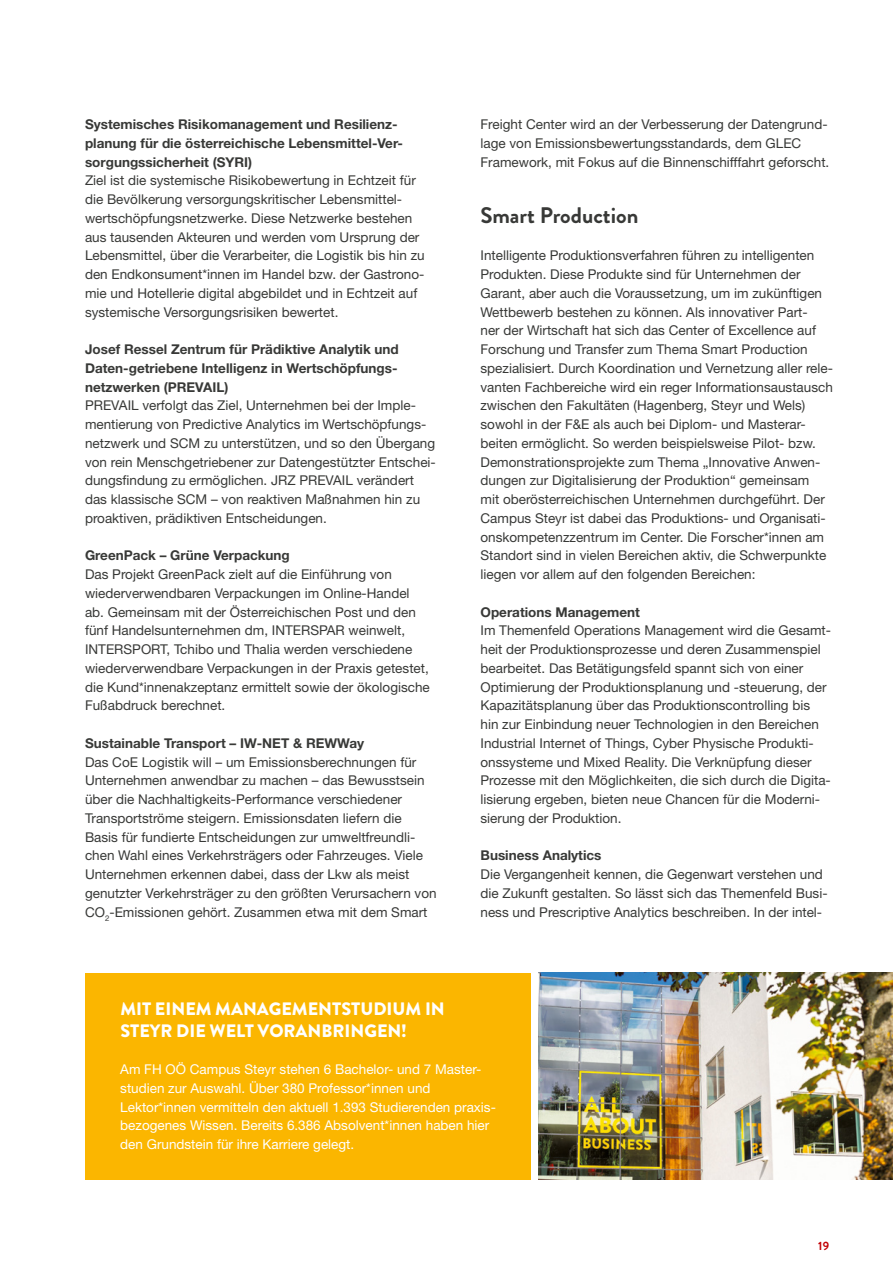
<style>
.page{position:relative;width:893px;height:1263px;background:#fff}
.page>*{position:absolute;margin:0;border:0;box-sizing:border-box;transform-origin:0 0}
.t1{font:700 22.5px "Brandon Grotesque";color:#383937}
.t2{font:900 18px/21.6px "Brandon Grotesque";color:#fff}
.t3{font:13.5px/18.8px "Helvetica Neue LT Std";color:#383937}
.t4{font:700 13.5px/18.8px "Helvetica Neue LT Std";color:#383937}
.t5{font:13.5px/18.8px "Helvetica Neue LT Std";color:#fff}
.t6{font:700 12px "Brandon Grotesque";color:#c20206}
</style>
<div class="page">
<img style="left:539px;top:973px;width:354px;height:206px">
<div style="left:85px;top:973px;width:445px;height:206px;background:#fbb600"></div>
<p class="t4" style="left:85px;top:115px;width:319px">Systemisches Risikomanagement und Resilienz&shy;planung für die österreichische Lebensmittel-Ver&shy;sorgungssicherheit (SYRI)</p>
<p class="t3" style="left:85px;top:171px;width:341px">Ziel ist die systemische Risikobewertung in Echtzeit für die Bevölkerung versorgungskritischer Lebensmittel&shy;wertschöpfungsnetzwerke. Diese Netzwerke bestehen aus tausenden Akteuren und werden vom Ursprung der Lebensmittel, über die Verarbeiter, die Logistik bis hin zu den Endkonsument*innen im Handel bzw. der Gastrono&shy;mie und Hotellerie digital abgebildet und in Echtzeit auf systemische Versorgungsrisiken bewertet.</p>
<p class="t4" style="left:85px;top:340px;width:315px;text-align:justify">Josef Ressel Zentrum für Prädiktive Analytik und Daten-getriebene Intelligenz in Wertschöpfungs&shy;netzwerken (PREVAIL)</p>
<p class="t3" style="left:85px;top:396px;width:352px">PREVAIL verfolgt das Ziel, Unternehmen bei der Imple&shy;mentierung von Predictive Analytics im Wertschöpfungs&shy;netzwerk und SCM zu unterstützen, und so den Übergang von rein Menschgetriebener zur Datengestützter Entschei&shy;dungsfindung zu ermöglichen. JRZ PREVAIL verändert das klassische SCM – von reaktiven Maßnahmen hin zu proaktiven, prädiktiven Entscheidungen.</p>
<p class="t4" style="left:85px;top:546px;width:206px">GreenPack – Grüne Verpackung</p>
<p class="t3" style="left:85px;top:565px;width:346px">Das Projekt GreenPack zielt auf die Einführung von wiederverwendbaren Verpackungen im Online-Handel ab. Gemeinsam mit der Österreichischen Post und den fünf Handelsunternehmen dm, INTERSPAR weinwelt, INTERSPORT, Tchibo und Thalia werden verschiedene wiederverwendbare Verpackungen in der Praxis getestet, die Kund*innenakzeptanz ermittelt sowie der ökologische Fußabdruck berechnet.</p>
<p class="t4" style="left:85px;top:733px;width:281px">Sustainable Transport – IW-NET &amp; REWWay</p>
<p class="t3" style="left:85px;top:752px;width:353px">Das CoE Logistik will – um Emissionsberechnungen für Unternehmen anwendbar zu machen – das Bewusstsein über die Nachhaltigkeits-Performance verschiedener Transportströme steigern. Emissionsdaten liefern die Basis für fundierte Entscheidungen zur umweltfreundli&shy;chen Wahl eines Verkehrsträgers oder Fahrzeuges. Viele Unternehmen erkennen dabei, dass der Lkw als meist genutzter Verkehrsträger zu den größten Verursachern von CO<sub>2</sub>-Emissionen gehört. Zusammen etwa mit dem Smart</p>
<p class="t3" style="left:480px;top:115px;width:350px">Freight Center wird an der Verbesserung der Datengrund&shy;lage von Emissionsbewertungsstandards, dem GLEC<br>Framework, mit Fokus auf die Binnenschifffahrt geforscht.</p>
<h1 class="t1" style="left:480px;top:199px;width:159px">Smart Production</h1>
<p class="t3" style="left:480px;top:246px;width:354px">Intelligente Produktionsverfahren führen zu intelligenten Produkten. Diese Produkte sind für Unternehmen der Garant, aber auch die Voraussetzung, um im zukünftigen Wettbewerb bestehen zu können. Als innovativer Part-<br>ner der Wirtschaft hat sich das Center of Excellence auf Forschung und Transfer zum Thema Smart Production spezialisiert. Durch Koordination und Vernetzung aller rele&shy;vanten Fachbereiche wird ein reger Informationsaustausch zwischen den Fakultäten (Hagenberg, Steyr und Wels) sowohl in der F&amp;E als auch bei Diplom- und Masterar&shy;beiten ermöglicht. So werden beispielsweise Pilot- bzw.<br>Demonstrationsprojekte zum Thema „Innovative Anwen&shy;dungen zur Digitalisierung der Produktion“ gemeinsam<br>mit oberösterreichischen Unternehmen durchgeführt. Der Campus Steyr ist dabei das Produktions- und Organisati&shy;onskompetenzzentrum im Center. Die Forscher*innen am Standort sind in vielen Bereichen aktiv, die Schwerpunkte liegen vor allem auf den folgenden Bereichen:</p>
<p class="t4" style="left:480px;top:602px;width:161px">Operations Management</p>
<p class="t3" style="left:480px;top:621px;width:352px">Im Themenfeld Operations Management wird die Gesamt&shy;heit der Produktionsprozesse und deren Zusammenspiel bearbeitet. Das Betätigungsfeld spannt sich von einer Optimierung der Produktionsplanung und -steuerung, der Kapazitätsplanung über das Produktionscontrolling bis hin zur Einbindung neuer Technologien in den Bereichen Industrial Internet of Things, Cyber Physische Produkti&shy;onssysteme und Mixed Reality. Die Verknüpfung dieser Prozesse mit den Möglichkeiten, die sich durch die Digita&shy;lisierung ergeben, bieten neue Chancen für die Moderni&shy;sierung der Produktion.</p>
<p class="t4" style="left:480px;top:846px;width:122px">Business Analytics</p>
<p class="t3" style="left:480px;top:865px;width:349px">Die Vergangenheit kennen, die Gegenwart verstehen und die Zukunft gestalten. So lässt sich das Themenfeld Busi&shy;ness und Prescriptive Analytics beschreiben. In der intel-</p>
<h2 class="t2" style="left:120px;top:998px;width:326px">MIT EINEM MANAGEMENTSTUDIUM IN<br>STEYR DIE WELT VORANBRINGEN!</h2>
<p class="t5" style="left:120px;top:1060px;width:377px">Am FH OÖ Campus Steyr stehen 6 Bachelor- und 7 Master&shy;studien zur Auswahl. Über 380 Professor*innen und Lektor*innen vermitteln den aktuell 1.393 Studierenden praxis&shy;bezogenes Wissen. Bereits 6.386 Absolvent*innen haben hier den Grundstein für ihre Karriere gelegt.</p>
<p class="t6" style="left:818px;top:1237px;width:12px">19</p>
</div>
